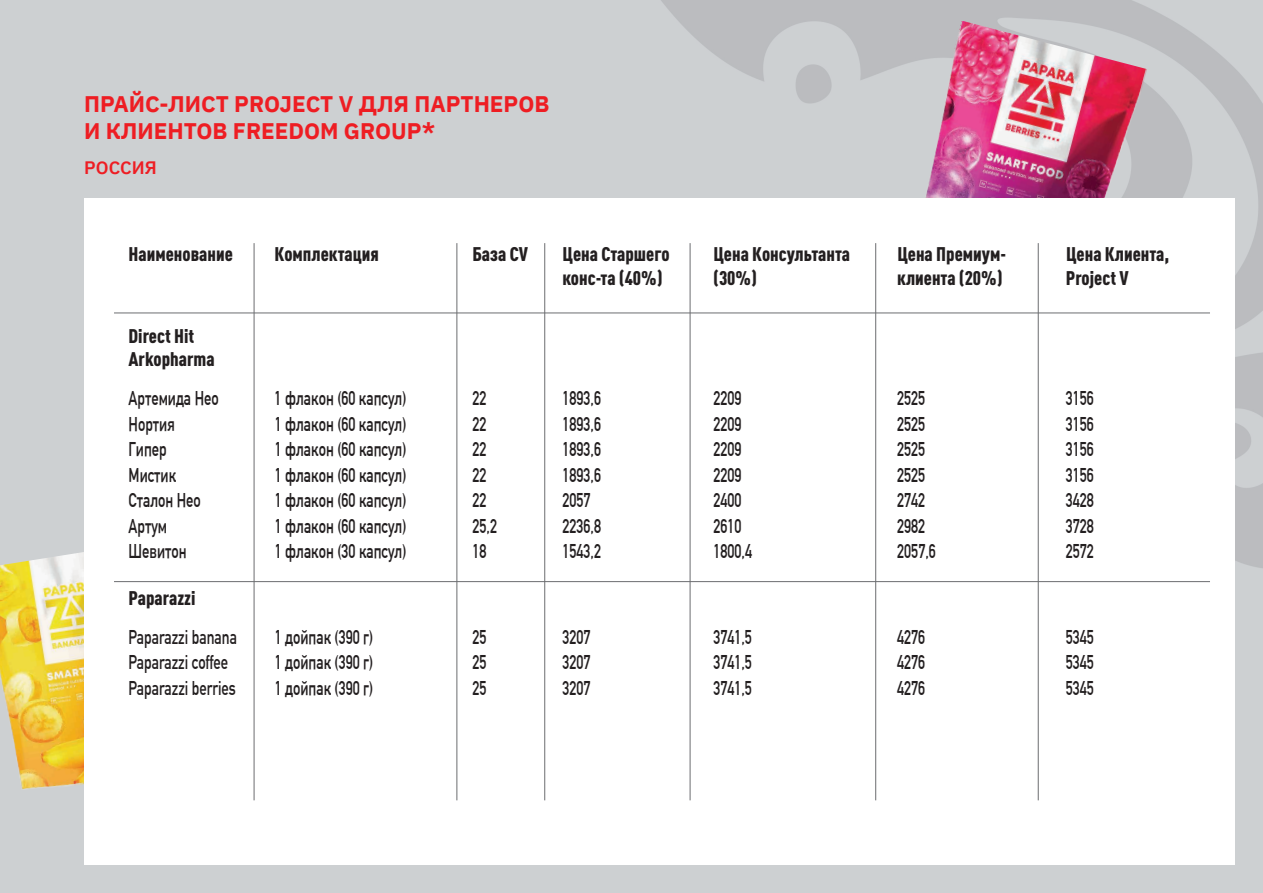
<style>
.page{position:relative;width:1263px;height:893px;background:#fff}
.page>*{position:absolute;margin:0;border:0;box-sizing:border-box;transform-origin:0 0}
.t1{font:700 22.5px/27px "IBM Plex Sans";color:#ee1d23}
.t2{font:700 19.5px "DIN Alternate";color:#231f20;scale:.75 1}
.t3{font:900 condensed 19.5px/23.4px "DIN Pro";color:#231f20}
.t4{font:600 18px "IBM Plex Sans";letter-spacing:.005em;color:#ee1d23}
</style>
<div class="page">
<img style="left:0;top:542px;width:84px;height:253px">
<img style="left:900px;top:21px;width:247px;height:177px">
<hr style="left:114px;top:313px;width:1096px;height:1px;background:#6c6d70">
<hr style="left:114px;top:581px;width:1096px;height:1px;background:#6c6d70">
<hr style="left:254px;top:243px;width:1px;height:557px;background:#6c6d70">
<hr style="left:456px;top:243px;width:1px;height:557px;background:#6c6d70">
<hr style="left:544px;top:243px;width:1px;height:557px;background:#6c6d70">
<hr style="left:875px;top:243px;width:1px;height:557px;background:#6c6d70">
<hr style="left:690px;top:243px;width:1px;height:557px;background:#6c6d70">
<hr style="left:1038px;top:243px;width:1px;height:557px;background:#6c6d70">
<p class="t1" style="left:84px;top:89px;width:467px">ПРАЙС-ЛИСТ PROJECT V ДЛЯ ПАРТНЕРОВ<br>И КЛИЕНТОВ FREEDOM GROUP*</p>
<p class="t4" style="left:84px;top:153px;width:74px">РОССИЯ</p>
<p class="t3" style="left:129px;top:241px;width:106px">Наименование</p>
<p class="t3" style="left:275px;top:241px;width:106px">Комплектация</p>
<p class="t3" style="left:472px;top:241px;width:57px">База CV</p>
<p class="t3" style="left:562px;top:241px;width:109px">Цена Старшего</p>
<p class="t3" style="left:713px;top:241px;width:138px">Цена Консультанта</p>
<p class="t3" style="left:897px;top:241px;width:110px">Цена Премиум-</p>
<p class="t3" style="left:1066px;top:241px;width:105px">Цена Клиента,</p>
<p class="t3" style="left:562px;top:264px;width:101px">конс-та (40%)</p>
<p class="t3" style="left:713px;top:264px;width:45px">(30%)</p>
<p class="t3" style="left:897px;top:264px;width:107px">клиента (20%)</p>
<p class="t3" style="left:1066px;top:264px;width:64px">Project V</p>
<p class="t3" style="left:129px;top:322px;width:88px">Direct Hit<br>Arkopharma</p>
<p class="t2" style="left:129px;top:383px;width:122px">Артемида Нео</p>
<p class="t2" style="left:275px;top:383px;width:177px">1 флакон (60 капсул)</p>
<p class="t2" style="left:472px;top:383px;width:20px">22</p>
<p class="t2" style="left:562px;top:383px;width:53px">1893,6</p>
<p class="t2" style="left:713px;top:383px;width:39px">2209</p>
<p class="t2" style="left:897px;top:383px;width:39px">2525</p>
<p class="t2" style="left:1066px;top:383px;width:39px">3156</p>
<p class="t2" style="left:129px;top:409px;width:63px">Нортия</p>
<p class="t2" style="left:275px;top:409px;width:177px">1 флакон (60 капсул)</p>
<p class="t2" style="left:472px;top:409px;width:20px">22</p>
<p class="t2" style="left:562px;top:409px;width:53px">1893,6</p>
<p class="t2" style="left:713px;top:409px;width:39px">2209</p>
<p class="t2" style="left:897px;top:409px;width:39px">2525</p>
<p class="t2" style="left:1066px;top:409px;width:39px">3156</p>
<p class="t2" style="left:129px;top:434px;width:53px">Гипер</p>
<p class="t2" style="left:275px;top:434px;width:177px">1 флакон (60 капсул)</p>
<p class="t2" style="left:472px;top:434px;width:20px">22</p>
<p class="t2" style="left:562px;top:434px;width:53px">1893,6</p>
<p class="t2" style="left:713px;top:434px;width:39px">2209</p>
<p class="t2" style="left:897px;top:434px;width:39px">2525</p>
<p class="t2" style="left:1066px;top:434px;width:39px">3156</p>
<p class="t2" style="left:129px;top:460px;width:65px">Мистик</p>
<p class="t2" style="left:275px;top:460px;width:177px">1 флакон (60 капсул)</p>
<p class="t2" style="left:472px;top:460px;width:20px">22</p>
<p class="t2" style="left:562px;top:460px;width:53px">1893,6</p>
<p class="t2" style="left:713px;top:460px;width:39px">2209</p>
<p class="t2" style="left:897px;top:460px;width:39px">2525</p>
<p class="t2" style="left:1066px;top:460px;width:39px">3156</p>
<p class="t2" style="left:129px;top:485px;width:98px">Сталон Нео</p>
<p class="t2" style="left:275px;top:485px;width:177px">1 флакон (60 капсул)</p>
<p class="t2" style="left:472px;top:485px;width:20px">22</p>
<p class="t2" style="left:562px;top:485px;width:39px">2057</p>
<p class="t2" style="left:713px;top:485px;width:39px">2400</p>
<p class="t2" style="left:897px;top:485px;width:39px">2742</p>
<p class="t2" style="left:1066px;top:485px;width:39px">3428</p>
<p class="t2" style="left:129px;top:511px;width:53px">Артум</p>
<p class="t2" style="left:275px;top:511px;width:177px">1 флакон (60 капсул)</p>
<p class="t2" style="left:472px;top:511px;width:34px">25,2</p>
<p class="t2" style="left:562px;top:511px;width:53px">2236,8</p>
<p class="t2" style="left:713px;top:511px;width:39px">2610</p>
<p class="t2" style="left:897px;top:511px;width:39px">2982</p>
<p class="t2" style="left:1066px;top:511px;width:39px">3728</p>
<p class="t2" style="left:129px;top:536px;width:79px">Шевитон</p>
<p class="t2" style="left:275px;top:536px;width:177px">1 флакон (30 капсул)</p>
<p class="t2" style="left:472px;top:536px;width:20px">18</p>
<p class="t2" style="left:562px;top:536px;width:53px">1543,2</p>
<p class="t2" style="left:713px;top:536px;width:53px">1800,4</p>
<p class="t2" style="left:897px;top:536px;width:53px">2057,6</p>
<p class="t2" style="left:1066px;top:536px;width:39px">2572</p>
<p class="t3" style="left:129px;top:584px;width:69px">Paparazzi</p>
<p class="t2" style="left:129px;top:622px;width:146px">Paparazzi banana</p>
<p class="t2" style="left:275px;top:622px;width:133px">1 дойпак (390 г)</p>
<p class="t2" style="left:472px;top:622px;width:20px">25</p>
<p class="t2" style="left:562px;top:622px;width:39px">3207</p>
<p class="t2" style="left:713px;top:622px;width:53px">3741,5</p>
<p class="t2" style="left:897px;top:622px;width:39px">4276</p>
<p class="t2" style="left:1066px;top:622px;width:39px">5345</p>
<p class="t2" style="left:129px;top:648px;width:134px">Paparazzi coffee</p>
<p class="t2" style="left:275px;top:648px;width:133px">1 дойпак (390 г)</p>
<p class="t2" style="left:472px;top:648px;width:20px">25</p>
<p class="t2" style="left:562px;top:648px;width:39px">3207</p>
<p class="t2" style="left:713px;top:648px;width:53px">3741,5</p>
<p class="t2" style="left:897px;top:648px;width:39px">4276</p>
<p class="t2" style="left:1066px;top:648px;width:39px">5345</p>
<p class="t2" style="left:129px;top:673px;width:145px">Paparazzi berries</p>
<p class="t2" style="left:275px;top:673px;width:133px">1 дойпак (390 г)</p>
<p class="t2" style="left:472px;top:673px;width:20px">25</p>
<p class="t2" style="left:562px;top:673px;width:39px">3207</p>
<p class="t2" style="left:713px;top:673px;width:53px">3741,5</p>
<p class="t2" style="left:897px;top:673px;width:39px">4276</p>
<p class="t2" style="left:1066px;top:673px;width:39px">5345</p>
</div>
